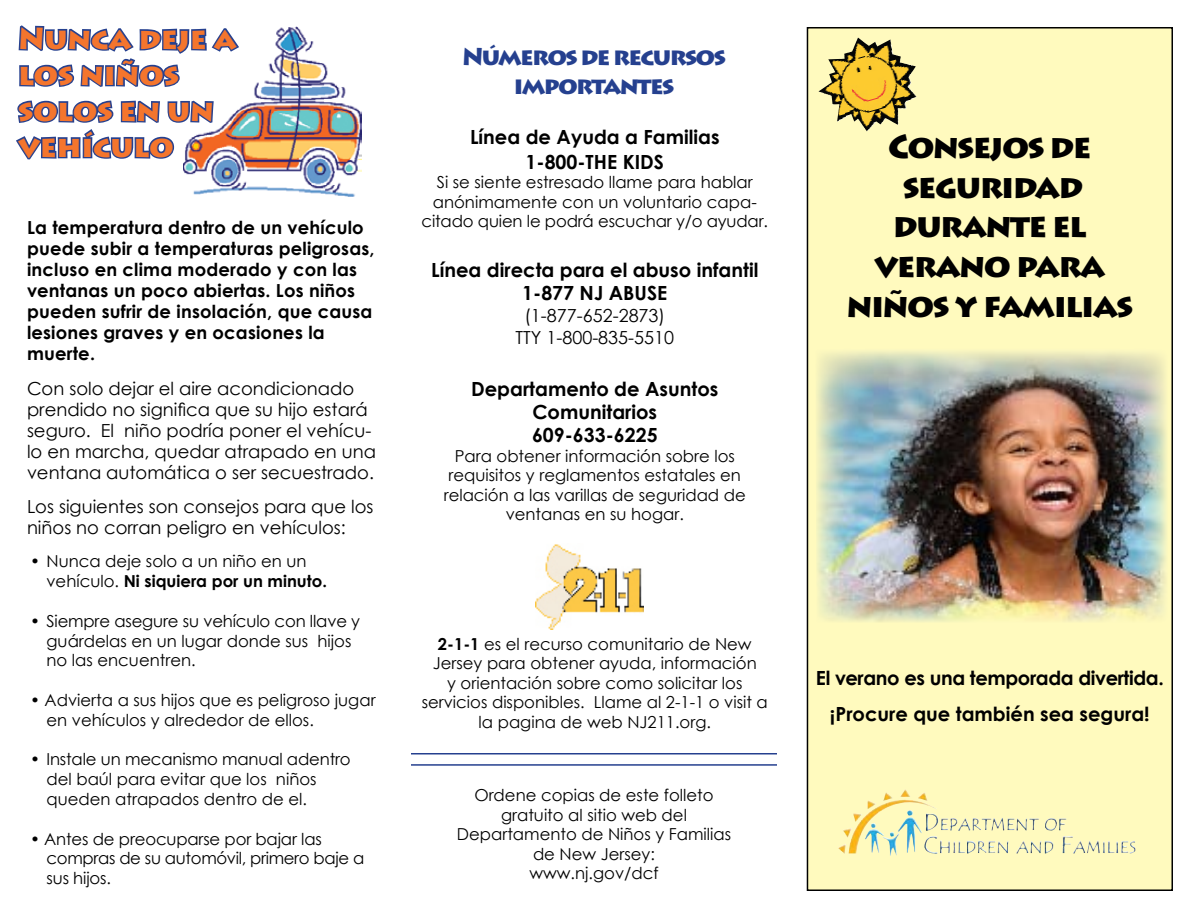
<style>
.page{position:relative;width:1188px;height:918px;background:#fff}
.page>*{position:absolute;margin:0;border:0;box-sizing:border-box;transform-origin:0 0}
.t1{font:900 33px/39.6px "Lithos Pro";letter-spacing:-.05em;color:#000;text-align:center}
.t2{font:900 30px/36px "Lithos Pro";letter-spacing:-.01em;color:#f4752d}
.t3{font:900 24px/28.8px "Lithos Pro";letter-spacing:-.07em;color:#25408f;text-align:center}
.t4{font:700 19.5px/23.4px "Century Gothic";color:#000;text-align:center}
.t5{font:700 19.5px/36px "Century Gothic";letter-spacing:-.02em;color:#000;text-align:center}
.t6{font:18px/21px "Century Gothic";color:#000}
.t7{font:700 18px/21px "Century Gothic";letter-spacing:.01em;color:#000}
.t8{font:16.5px/19.5px "Century Gothic";color:#000}
.s1{font-weight:700}
</style>
<div class="page">
<div style="left:807px;top:28px;width:365px;height:862px;background:#fffabe"></div>
<div style="left:807px;top:27px;width:366px;height:864px;border:2px solid #000"></div>
<img style="left:536px;top:544px;width:108px;height:86px">
<hr style="left:411px;top:753px;width:366px;height:1px;background:#25408f">
<hr style="left:411px;top:764px;width:366px;height:2px;background:#25408f">
<img style="left:184px;top:27px;width:177px;height:169px">
<svg style="left:18px;top:25px;width:223px;height:64px"></svg>
<svg style="left:16px;top:99px;width:199px;height:62px"></svg>
<img style="left:818px;top:37px;width:99px;height:95px">
<img style="left:816px;top:351px;width:351px;height:271px">
<img style="left:849px;top:789px;width:88px;height:64px">
<h2 class="t2" style="left:18px;top:21px;width:220px">Nunca deje a los niños solos en un vehículo</h2>
<p class="t7" style="left:27px;top:216px;width:349px">La temperatura dentro de un vehículo puede subir a temperaturas peligrosas, incluso en clima moderado y con las ventanas un poco abiertas. Los niños pueden sufrir de insolación, que causa lesiones graves y en ocasiones la muerte.</p>
<p class="t6" style="left:27px;top:377px;width:351px">Con solo dejar el aire acondicionado prendido no significa que su hijo estará seguro. El niño podría poner el vehícu&shy;lo en marcha, quedar atrapado en una ventana automática o ser secuestrado.</p>
<p class="t6" style="left:27px;top:496px;width:348px">Los siguientes son consejos para que los niños no corran peligro en vehículos:</p>
<p class="t8" style="left:46px;top:551px;width:282px;text-indent:-16px">• Nunca deje solo a un niño en un vehículo. <span class="s1">Ni siquiera por un minuto.</span></p>
<p class="t8" style="left:47px;top:611px;width:315px;text-indent:-17px">• Siempre asegure su vehículo con llave y guárdelas en un lugar donde sus hijos no las encuentren.</p>
<p class="t8" style="left:47px;top:690px;width:331px;text-indent:-16px">• Advierta a sus hijos que es peligroso jugar en vehículos y alrededor de ellos.</p>
<p class="t8" style="left:47px;top:749px;width:306px;text-indent:-17px">• Instale un mecanismo manual adentro del baúl para evitar que los niños queden atrapados dentro de el.</p>
<p class="t8" style="left:47px;top:828px;width:320px;text-indent:-17px">• Antes de preocuparse por bajar las compras de su automóvil, primero baje a sus hijos.</p>
<h3 class="t3" style="left:462px;top:43px;width:265px">Números de recursos importantes</h3>
<p class="t4" style="left:470px;top:123px;width:251px;line-height:25.2px">Línea de Ayuda a Familias<br>1-800-THE KIDS</p>
<p class="t8" style="left:422px;top:172px;width:348px;text-align:center">Si se siente estresado llame para hablar anónimamente con un voluntario capa&shy;citado quien le podrá escuchar y/o ayudar.</p>
<p class="t4" style="left:431px;top:257px;width:329px">Línea directa para el abuso infantil<br>1-877 NJ ABUSE</p>
<p class="t6" style="left:516px;top:304px;width:160px;line-height:21.6px;text-align:center">(1-877-652-2873)<br>TTY 1-800-835-5510</p>
<p class="t4" style="left:471px;top:376px;width:249px">Departamento de Asuntos<br>Comunitarios<br>609-633-6225</p>
<p class="t8" style="left:444px;top:446px;width:304px;text-align:center">Para obtener información sobre los requisitos y reglamentos estatales en relación a las varillas de seguridad de ventanas en su hogar.</p>
<p class="t8" style="left:422px;top:634px;width:348px;text-align:center"><span class="s1">2-1-1</span> es el recurso comunitario de New Jersey para obtener ayuda, información<br>y orientación sobre como solicitar los servicios disponibles. Llame al 2-1-1 o visit a la pagina de web NJ211.org.</p>
<p class="t8" style="left:457px;top:785px;width:276px;text-align:center">Ordene copias de este folleto gratuito al sitio web del<br>Departamento de Niños y Familias de New Jersey:<br>www.nj.gov/dcf</p>
<h1 class="t1" style="left:846px;top:128px;width:288px">Consejos de seguridad durante el verano para niños y familias</h1>
<p class="t5" style="left:816px;top:659px;width:349px">El verano es una temporada divertida. ¡Procure que también sea segura!</p>
</div>
